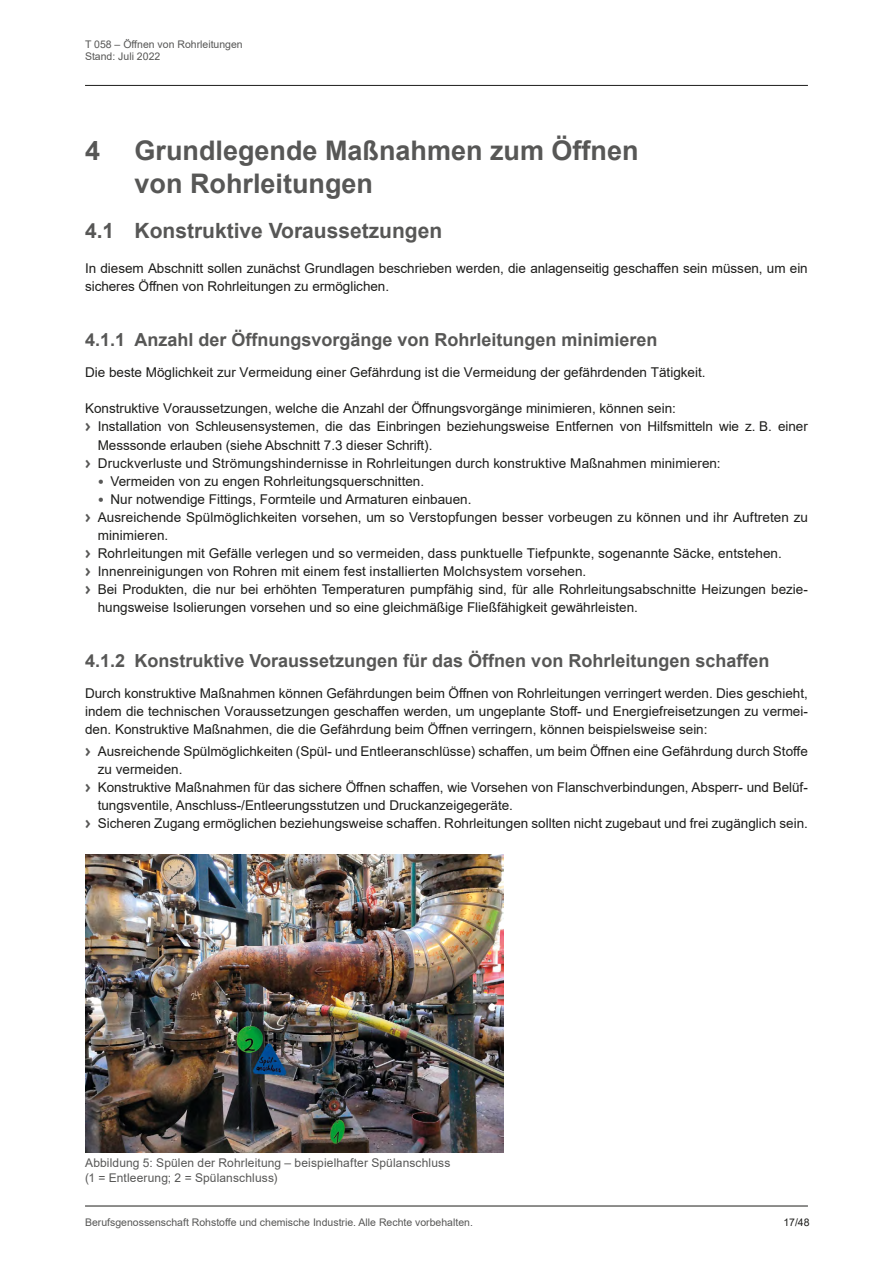
<style>
.page{position:relative;width:893px;height:1263px;background:#fff}
.page>*{position:absolute;margin:0;border:0;box-sizing:border-box;transform-origin:0 0}
.t1{font:700 27px/33px "Arial";color:#575756}
.t2{font:700 21px "Arial";color:#575756}
.t3{font:700 18px "Arial";color:#575756}
.Fliesstext{font:13.5px/18px "Arial";color:#1d1d1b}
.Bildunterschrift{font:12px/15px "Arial";letter-spacing:.01em;color:#575756}
.t4{font:10.5px/12px "Arial";color:#575756}
.t5{font:10.5px "Arial";color:#1d1d1b}
.s1{font-family:"DGUV Meta";font-weight:700;color:#575756}
.s2{font-family:"DGUV Meta";font-size:12px;color:#575756}
</style>
<div class="page">
<hr style="left:85px;top:1205px;width:723px;height:1px;background:#1d1d1b">
<hr style="left:85px;top:85px;width:723px;height:1px;background:#1d1d1b">
<img style="left:85px;top:855px;width:419px;height:297px">
<p class="t4" style="left:85px;top:38px;width:159px">T 058 – Öffnen von Rohrleitungen<br>Stand: Juli 2022</p>
<p class="t1" style="left:85px;top:134px;width:17px">4</p>
<p class="t1" style="left:135px;top:134px;width:506px">Grundlegende Maßnahmen zum -Öffnen von Rohrleitungen</p>
<p class="t2" style="left:85px;top:216px;width:359px">4.1 Konstruktive Voraussetzungen</p>
<p class="Fliesstext" style="left:85px;top:259px;width:724px">In diesem Abschnitt sollen zunächst Grundlagen beschrieben werden, die anlagenseitig geschaffen sein müssen, um ein sicheres Öffnen von Rohrleitungen zu ermöglichen.</p>
<p class="t3" style="left:85px;top:327px;width:574px">4.1.1 Anzahl der Öffnungsvorgänge von Rohrleitungen -minimieren</p>
<p class="Fliesstext" style="left:85px;top:363px;width:622px">Die beste Möglichkeit zur Vermeidung einer Gefährdung ist die Vermeidung der gefährdenden Tätigkeit.</p>
<p class="Fliesstext" style="left:85px;top:400px;width:592px">Konstruktive Voraussetzungen, welche die Anzahl der Öffnungsvorgänge minimieren, können sein:</p>
<p class="Fliesstext" style="left:98px;top:418px;width:711px;text-indent:-13px"><span class="s1">&gt;</span> Installation von Schleusensystemen, die das Einbringen beziehungsweise Entfernen von Hilfsmitteln wie z. B. einer<br>Messsonde erlauben (siehe Abschnitt 7.3 dieser Schrift).</p>
<p class="Fliesstext" style="left:85px;top:454px;width:637px"><span class="s1">&gt;</span> Druckverluste und Strömungshindernisse in Rohrleitungen durch konstruktive Maßnahmen minimieren:</p>
<p class="Fliesstext" style="left:98px;top:472px;width:328px"><span class="s2">∙</span> Vermeiden von zu engen Rohrleitungsquerschnitten.</p>
<p class="Fliesstext" style="left:98px;top:490px;width:375px"><span class="s2">∙</span> Nur notwendige Fittings, Formteile und Armaturen einbauen.</p>
<p class="Fliesstext" style="left:98px;top:508px;width:712px;text-indent:-13px"><span class="s1">&gt;</span> Ausreichende Spülmöglichkeiten vorsehen, um so Verstopfungen besser vorbeugen zu können und ihr Auftreten zu minimieren.</p>
<p class="Fliesstext" style="left:85px;top:544px;width:698px"><span class="s1">&gt;</span> Rohrleitungen mit Gefälle verlegen und so vermeiden, dass punktuelle Tiefpunkte, sogenannte Säcke, entstehen.</p>
<p class="Fliesstext" style="left:85px;top:562px;width:503px"><span class="s1">&gt;</span> Innenreinigungen von Rohren mit einem fest installierten Molchsystem vorsehen.</p>
<p class="Fliesstext" style="left:98px;top:580px;width:712px;text-indent:-13px"><span class="s1">&gt;</span> Bei Produkten, die nur bei erhöhten Temperaturen pumpfähig sind, für alle Rohrleitungsabschnitte Heizungen bezie&shy;hungsweise Isolierungen vorsehen und so eine gleichmäßige Fließfähigkeit gewährleisten.</p>
<p class="t3" style="left:85px;top:648px;width:686px">4.1.2 Konstruktive Voraussetzungen für das Öffnen von Rohrleitungen schaffen</p>
<p class="Fliesstext" style="left:85px;top:684px;width:724px;text-align:justify">Durch konstruktive Maßnahmen können Gefährdungen beim Öffnen von Rohrleitungen verringert werden. Dies geschieht, indem die technischen Voraussetzungen geschaffen werden, um ungeplante Stoff- und Energiefreisetzungen zu vermei&shy;den. Konstruktive Maßnahmen, die die Gefährdung beim Öffnen verringern, können beispielsweise sein:</p>
<p class="Fliesstext" style="left:98px;top:742px;width:712px;text-indent:-13px"><span class="s1">&gt;</span> Ausreichende Spülmöglichkeiten (Spül- und Entleeranschlüsse) schaffen, um beim Öffnen eine Gefährdung durch Stoffe zu vermeiden.</p>
<p class="Fliesstext" style="left:98px;top:778px;width:712px;text-indent:-13px"><span class="s1">&gt;</span> Konstruktive Maßnahmen für das sichere Öffnen schaffen, wie Vorsehen von Flanschverbindungen, Absperr- und Belüf&shy;tungsventile, Anschluss-/Entleerungsstutzen und Druckanzeigegeräte.</p>
<p class="Fliesstext" style="left:85px;top:814px;width:724px"><span class="s1">&gt;</span> Sicheren Zugang ermöglichen beziehungsweise schaffen. Rohrleitungen sollten nicht zugebaut und frei zugänglich sein.</p>
<p class="Bildunterschrift" style="left:85px;top:1155px;width:367px">Abbildung 5: Spülen der Rohrleitung – beispielhafter Spülanschluss (1 = Entleerung; 2 = Spülanschluss)</p>
<p class="t4" style="left:85px;top:1216px;width:389px">Berufsgenossenschaft Rohstoffe und chemische Industrie. Alle Rechte vorbehalten.</p>
<p class="t5" style="left:783px;top:1215px;width:28px">17/48</p>
</div>
